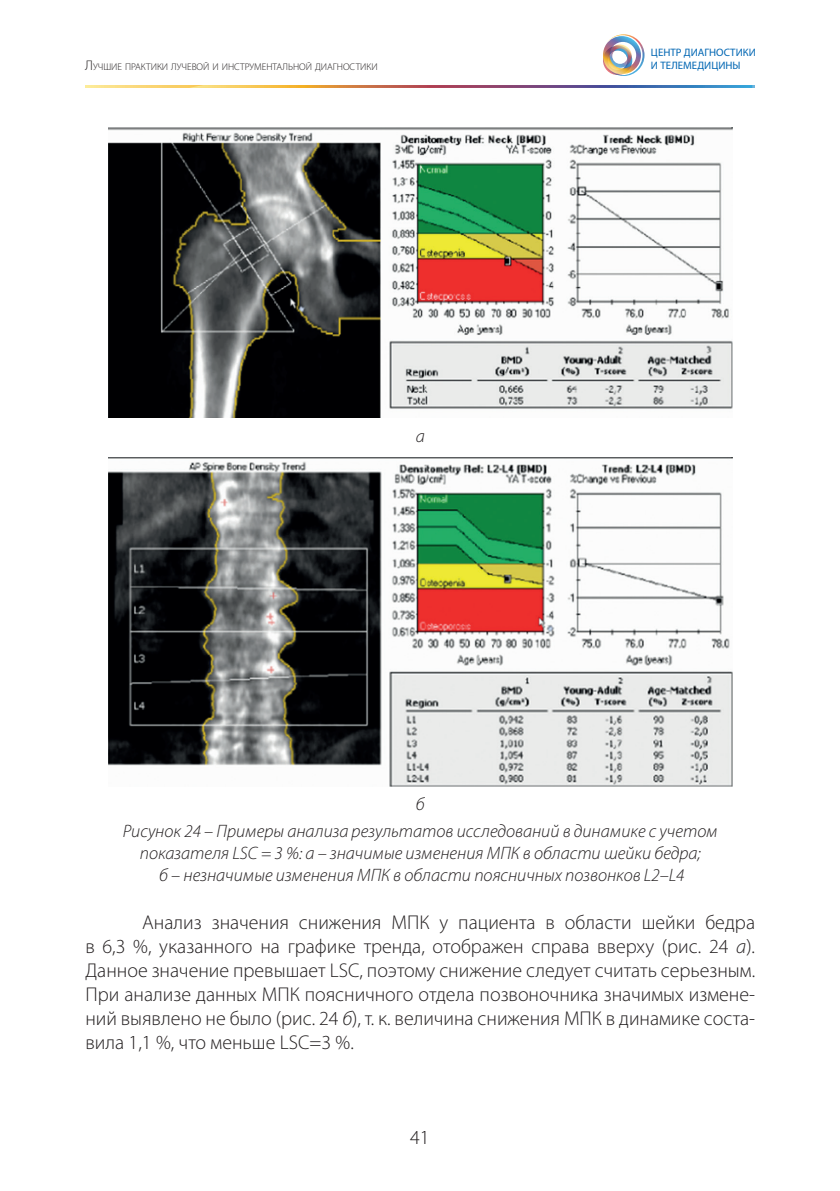
<style>
.page{position:relative;width:840px;height:1191px;background:#fff}
.page>*{position:absolute;margin:0;border:0;box-sizing:border-box;transform-origin:0 0}
.t1{font:300 20px/24px "Myriad Pro";color:#231f20;text-align:justify}
.t2{font:italic 300 18px/27.2px "Myriad Pro";color:#231f20;text-align:center}
.t3{font:10.8px "Myriad Pro";color:#0166b3}
.t4{font:300 9.8px "Myriad Pro";color:#231f20}
.s1{font-size:14px}
.s2{font-style:italic}
</style>
<div class="page">
<img style="left:603px;top:34px;width:41px;height:42px">
<svg style="left:85px;top:85px;width:669px;height:3px"></svg>
<svg style="left:189px;top:85px;width:562px;height:3px;background:#987976"></svg>
<img style="left:108px;top:128px;width:624px;height:290px">
<img style="left:108px;top:457px;width:624px;height:329px">
<p class="t3" style="left:650px;top:46px;width:106px">ЦЕНТР ДИАГНОСТИКИ</p>
<p class="t4" style="left:85px;top:61px;width:294px"><span class="s1">Л</span>УЧШИЕ ПРАКТИКИ ЛУЧЕВОЙ И ИНСТРУМЕНТАЛЬНОЙ ДИАГНОСТИКИ</p>
<p class="t3" style="left:650px;top:60px;width:91px">И ТЕЛЕМЕДИЦИНЫ</p>
<p class="t2" style="left:415px;top:422px;width:11px">а</p>
<p class="t2" style="left:123px;top:790px;width:596px">б<br>Рисунок 24 – Примеры анализа результатов исследований в динамике с учетом</p>
<p class="t2" style="left:140px;top:842px;width:562px;line-height:21.6px">показателя LSC = 3 %: а – значимые изменения МПК в области шейки бедра; б – незначимые изменения МПК в области поясничных позвонков L2–L4</p>
<p class="t1" style="left:85px;top:910px;width:671px;text-indent:57px">Анализ значения снижения МПК у пациента в области шейки бедра в 6,3 %, указанного на графике тренда, отображен справа вверху (рис. 24 <span class="s2">а</span>).<br>Данное значение превышает LSC, поэтому снижение следует считать серьезным.<br>При анализе данных МПК поясничного отдела позвоночника значимых измене&shy;ний выявлено не было (рис. 24 <span class="s2">б</span>), т. к. величина снижения МПК в динамике соста&shy;вила 1,1 %, что меньше LSC=3 %.</p>
<p class="t1" style="left:410px;top:1125px;width:21px">41</p>
</div>
